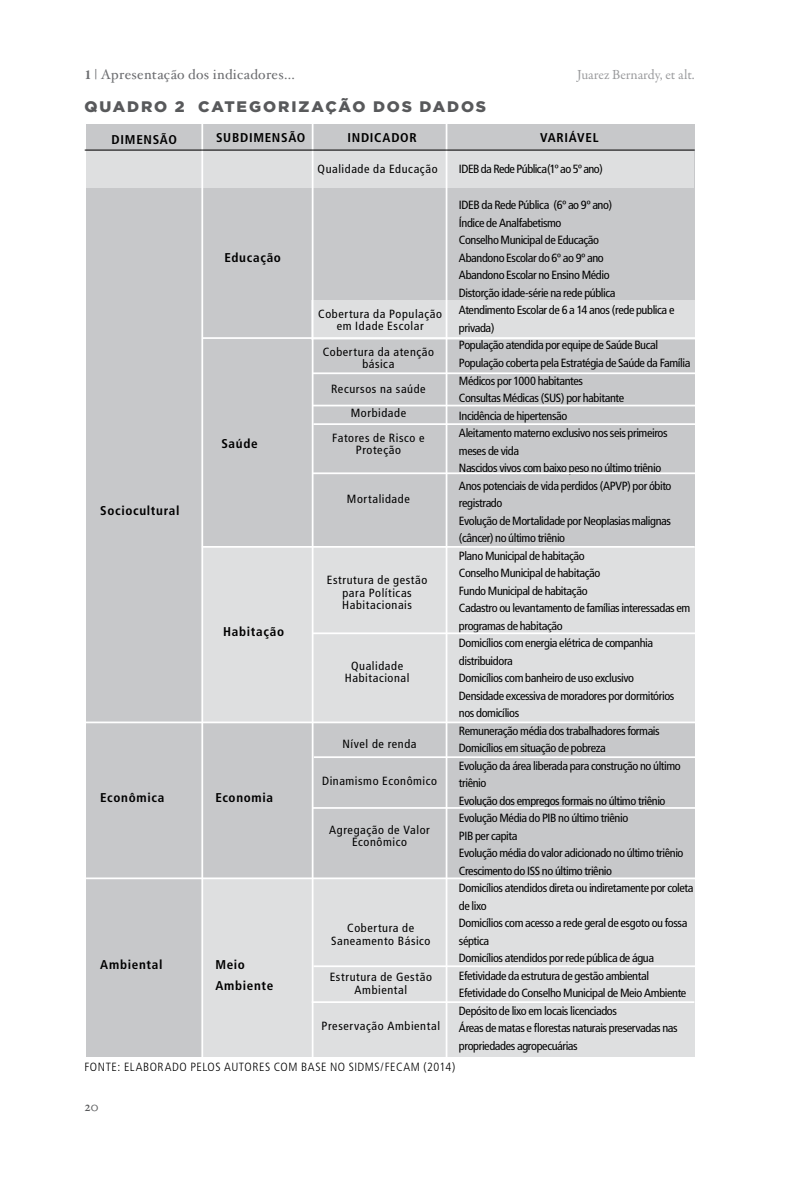
<style>
.page{position:relative;width:794px;height:1191px;background:#fff}
.page>*{position:absolute;margin:0;border:0;box-sizing:border-box;transform-origin:0 0}
.t1{font:900 15.22px "Gotham";letter-spacing:.115em;color:#58595b}
.t2{font:14px "Hoefler Text";letter-spacing:.02em;color:#6d6e71}
.t3{font:14px "Garamond Premr Pro";letter-spacing:-.005em;color:#6d6e71}
.t4{font:14px "Hoefler Text";color:#58595b}
.t5{font:700 condensed 12.78px/21px "Frutiger";letter-spacing:.05em;color:#000}
.t6{font:condensed 11.9px/17.5px "Frutiger";letter-spacing:-.03em;color:#000}
.t7{font:condensed 11.9px/12.2px "Frutiger";letter-spacing:.05em;color:#000;text-align:center}
.t8{font:condensed 11.9px/12.2px "Frutiger";letter-spacing:.045em;color:#000;text-align:center}
.t9{font:300 condensed 11.9px "Frutiger";letter-spacing:.045em;color:#000}
.s1{font-family:"Garamond Premr Pro";font-weight:700}
</style>
<div class="page">
<div style="left:86px;top:124px;width:608px;height:933px;background:#c7c8ca"></div>
<div style="left:84px;top:151px;width:609px;height:37px;background:#dedfe0"></div>
<div style="left:203px;top:547px;width:499px;height:174px;background:#dedfe0"></div>
<div style="left:203px;top:879px;width:495px;height:178px;background:#dedfe0"></div>
<div style="left:312px;top:300px;width:383px;height:40px;background:#dedfe0"></div>
<hr style="left:201px;top:123px;width:2px;height:934px;background:#fff">
<hr style="left:312px;top:123px;width:1px;height:934px;background:#fff">
<hr style="left:446px;top:123px;width:1px;height:934px;background:#fff">
<hr style="left:202px;top:337px;width:493px;height:2px;background:#fff">
<hr style="left:313px;top:372px;width:382px;height:2px;background:#fff">
<hr style="left:313px;top:405px;width:382px;height:1px;background:#fff">
<hr style="left:313px;top:423px;width:383px;height:2px;background:#fff">
<hr style="left:313px;top:472px;width:382px;height:2px;background:#fff">
<hr style="left:314px;top:756px;width:382px;height:2px;background:#fff">
<hr style="left:313px;top:807px;width:382px;height:2px;background:#fff">
<hr style="left:313px;top:965px;width:383px;height:2px;background:#fff">
<hr style="left:312px;top:1001px;width:382px;height:2px;background:#fff">
<hr style="left:313px;top:632px;width:382px;height:2px;background:#fff">
<hr style="left:202px;top:546px;width:492px;height:2px;background:#fff">
<hr style="left:84px;top:721px;width:612px;height:2px;background:#fff">
<hr style="left:86px;top:877px;width:612px;height:2px;background:#fff">
<hr style="left:85px;top:150px;width:609px;height:1px;background:#000">
<p class="t2" style="left:84px;top:66px;width:212px"><span class="s1">1</span> | Apresentação dos indicadores...</p>
<p class="t3" style="left:577px;top:67px;width:119px">Juarez Bernardy, et alt.</p>
<p class="t1" style="left:84px;top:98px;width:403px">QUADRO 2 CATEGORIZAÇÃO DOS DADOS</p>
<p class="t5" style="left:112px;top:129px;width:67px">DIMENSÃO</p>
<p class="t5" style="left:100px;top:499px;width:81px">Sociocultural</p>
<p class="t5" style="left:100px;top:787px;width:66px">Econômica</p>
<p class="t5" style="left:100px;top:953px;width:64px">Ambiental</p>
<p class="t5" style="left:216px;top:127px;width:91px">SUBDIMENSÃO</p>
<p class="t5" style="left:347px;top:127px;width:71px">INDICADOR</p>
<p class="t5" style="left:540px;top:127px;width:60px">VARIÁVEL</p>
<p class="t7" style="left:317px;top:162px;width:121px">Qualidade da Educação</p>
<p class="t6" style="left:459px;top:160px;width:146px">IDEB da Rede Pública(1º ao 5º ano)</p>
<p class="t6" style="left:459px;top:197px;width:236px">IDEB da Rede Pública (6º ao 9º ano)<br>Índice de Analfabetismo<br>Conselho Municipal de Educação<br>Abandono Escolar do 6º ao 9º ano<br>Abandono Escolar no Ensino Médio<br>Distorção idade-série na rede pública<br>Atendimento Escolar de 6 a 14 anos (rede publica e privada)<br>População atendida por equipe de Saúde Bucal População coberta pela Estratégia de Saúde da Família Médicos por 1000 habitantes<br>Consultas Médicas (SUS) por habitante<br>Incidência de hipertensão<br>Aleitamento materno exclusivo nos seis primeiros meses de vida<br>Nascidos vivos com baixo peso no último triênio<br>Anos potenciais de vida perdidos (APVP) por óbito registrado<br>Evolução de Mortalidade por Neoplasias malignas (câncer) no último triênio<br>Plano Municipal de habitação<br>Conselho Municipal de habitação<br>Fundo Municipal de habitação<br>Cadastro ou levantamento de famílias interessadas em programas de habitação<br>Domicílios com energia elétrica de companhia distribuidora<br>Domicílios com banheiro de uso exclusivo<br>Densidade excessiva de moradores por dormitórios<br>nos domicílios<br>Remuneração média dos trabalhadores formais Domicílios em situação de pobreza<br>Evolução da área liberada para construção no último triênio<br>Evolução dos empregos formais no último triênio Evolução Média do PIB no último triênio<br>PIB per capita<br>Evolução média do valor adicionado no último triênio Crescimento do ISS no último triênio<br>Domicílios atendidos direta ou indiretamente por coleta de lixo<br>Domicílios com acesso a rede geral de esgoto ou fossa séptica<br>Domicílios atendidos por rede pública de água Efetividade da estrutura de gestão ambiental Efetividade do Conselho Municipal de Meio Ambiente Depósito de lixo em locais licenciados<br>Áreas de matas e florestas naturais preservadas nas propriedades agropecuárias</p>
<p class="t5" style="left:224px;top:247px;width:58px">Educação</p>
<p class="t7" style="left:318px;top:307px;width:125px">Cobertura da População em Idade Escolar</p>
<p class="t7" style="left:323px;top:346px;width:113px">Cobertura da atenção básica</p>
<p class="t7" style="left:331px;top:376px;width:96px;line-height:24.5px">Recursos na saúde<br>Morbidade<br>Fatores de Risco e</p>
<p class="t7" style="left:356px;top:444px;width:47px">Proteção</p>
<p class="t7" style="left:347px;top:493px;width:64px">Mortalidade</p>
<p class="t5" style="left:221px;top:432px;width:38px">Saúde</p>
<p class="t8" style="left:327px;top:574px;width:102px">Estrutura de gestão para Políticas<br>Habitacionais</p>
<p class="t5" style="left:223px;top:621px;width:62px">Habitação</p>
<p class="t8" style="left:345px;top:660px;width:66px">Qualidade<br>Habitacional</p>
<p class="t7" style="left:342px;top:737px;width:76px">Nível de renda</p>
<p class="t8" style="left:322px;top:774px;width:117px">Dinamismo Econômico</p>
<p class="t5" style="left:215px;top:787px;width:59px">Economia</p>
<p class="t7" style="left:329px;top:823px;width:102px">Agregação de Valor<br>Econômico</p>
<p class="t8" style="left:331px;top:922px;width:101px">Cobertura de<br>Saneamento Básico</p>
<p class="t7" style="left:330px;top:971px;width:104px">Estrutura de Gestão<br>Ambiental</p>
<p class="t7" style="left:321px;top:1020px;width:120px">Preservação Ambiental</p>
<p class="t5" style="left:215px;top:953px;width:60px">Meio<br>Ambiente</p>
<p class="t9" style="left:84px;top:1060px;width:372px">FONTE: ELABORADO PELOS AUTORES COM BASE NO SIDMS/FECAM (2014)</p>
<p class="t4" style="left:84px;top:1098px;width:16px">20</p>
</div>
